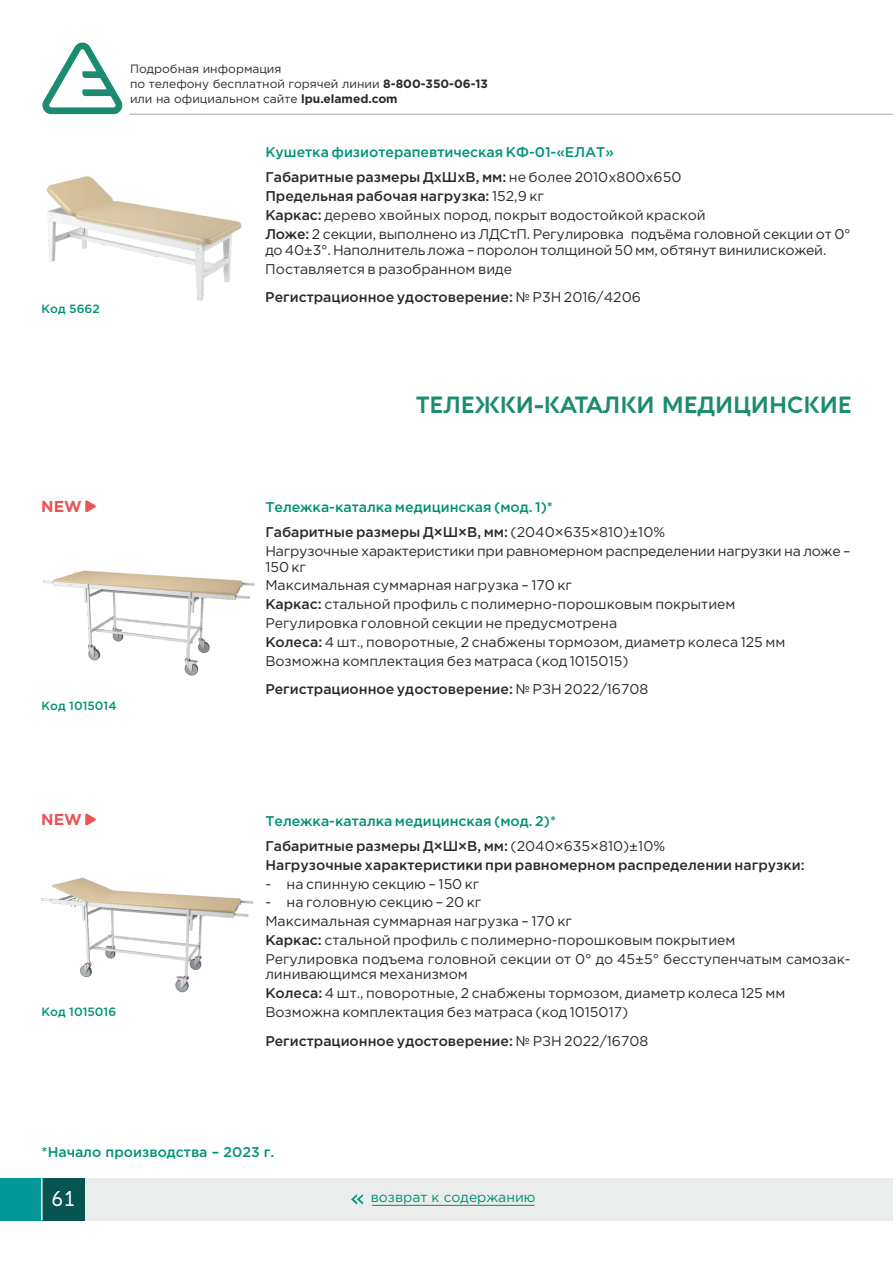
<style>
.page{position:relative;width:893px;height:1263px;background:#fff}
.page>*{position:absolute;margin:0;border:0;box-sizing:border-box;transform-origin:0 0}
.t1{font:700 22.95px "Aquawax Pro";color:#1b8b71}
.t2{font:21.15px "Aquawax Pro";color:#fefefe}
.t3{font:700 15.75px "Gotham Pro";color:#ea5451}
.t4{font:14.1px/18.9px "Gotham Pro";color:#2b2a29}
.t5{font:500 14.1px/25.3px "Gotham Pro";color:#009277}
.t6{font:500 14.1px "Gotham Pro";color:#2b2a29}
.t7{font:13.95px "Gotham Pro";color:#009277}
.t8{font:12px/15px "Gotham Pro";color:#2b2a29}
.t9{font:500 12px "Gotham Pro";color:#009277}
.s1{font-weight:700}
.s2{color:#2b2a29}
.s3{font-weight:400;color:#2b2a29}
.s4{font-weight:500}
.s5{font-weight:400}
</style>
<div class="page">
<hr style="left:130px;top:114px;width:763px;height:1px;background:#818181">
<svg style="left:42px;top:43px;width:81px;height:71px"></svg>
<div style="left:0;top:1178px;width:893px;height:42px;background:#ebecec"></div>
<div style="left:0;top:1178px;width:42px;height:42px;background:#039898"></div>
<div style="left:42px;top:1178px;width:42px;height:42px;background:#075550"></div>
<hr style="left:41px;top:1178px;width:2px;height:42px;background:#ebecec">
<img style="left:47px;top:176px;width:195px;height:125px">
<img style="left:43px;top:570px;width:212px;height:106px">
<img style="left:41px;top:877px;width:213px;height:116px">
<svg style="left:85px;top:500px;width:11px;height:12px"></svg>
<svg style="left:85px;top:813px;width:11px;height:12px"></svg>
<hr style="left:372px;top:1205px;width:162px;height:1px;background:#009277">
<svg style="left:351px;top:1194px;width:12px;height:11px"></svg>
<p class="t9" style="left:41px;top:305px;width:60px">Код 5662</p>
<p class="t8" style="left:130px;top:62px;width:359px">Подробная информация<br>по телефону бесплатной горячей линии <span class="s1">8-800-350-06-13 </span>или на официальном сайте <span class="s1">lpu.elamed.com</span></p>
<p class="t5" style="left:265px;top:140px;width:418px">Кушетка физиотерапевтическая КФ-01-«ЕЛАТ»<br><span class="s2">Габаритные размеры ДхШхВ, мм:</span> <span class="s3">не более 2010х800х650</span></p>
<p class="t4" style="left:265px;top:188px;width:587px"><span class="s4">Предельная рабочая нагрузка:</span> 152,9 кг<br><span class="s4">Каркас:</span> дерево хвойных пород, покрыт водостойкой краской<br><span class="s4">Ложе:</span> 2 секции, выполнено из ЛДСтП. Регулировка подъёма головной секции от 0°</p>
<p class="t4" style="left:265px;top:241px;width:563px">до 40±3°. Наполнитель ложа – поролон толщиной 50 мм, обтянут винилискожей.<br>Поставляется в разобранном виде</p>
<p class="t6" style="left:265px;top:292px;width:377px">Регистрационное удостоверение: <span class="s5">№ Р3Н 2016/4206</span></p>
<h1 class="t1" style="left:416px;top:392px;width:437px">ТЕЛЕЖКИ-КАТАЛКИ МЕДИЦИНСКИЕ</h1>
<p class="t3" style="left:41px;top:500px;width:42px">NEW</p>
<p class="t9" style="left:41px;top:701px;width:77px">Код 1015014</p>
<p class="t5" style="left:265px;top:495px;width:401px">Тележка-каталка медицинская (мод. 1)*<br><span class="s2">Габаритные размеры Д×Ш×В, мм:</span> <span class="s3">(2040×635×810)±10%</span></p>
<p class="t4" style="left:265px;top:544px;width:587px;line-height:15.6px">Нагрузочные характеристики при равномерном распределении нагрузки на ложе –<br>150 кг</p>
<p class="t4" style="left:265px;top:577px;width:521px">Максимальная суммарная нагрузка – 170 кг<br><span class="s4">Каркас:</span> стальной профиль с полимерно-порошковым покрытием Регулировка головной секции не предусмотрена<br><span class="s4">Колеса:</span> 4 шт., поворотные, 2 снабжены тормозом, диаметр колеса 125 мм Возможна комплектация без матраса (код 1015015)</p>
<p class="t6" style="left:265px;top:684px;width:385px">Регистрационное удостоверение: <span class="s5">№ РЗН 2022/16708</span></p>
<p class="t3" style="left:41px;top:813px;width:42px">NEW</p>
<p class="t9" style="left:41px;top:1007px;width:76px">Код 1015016</p>
<p class="t5" style="left:265px;top:809px;width:401px">Тележка-каталка медицинская (мод. 2)*<br><span class="s2">Габаритные размеры Д×Ш×В, мм:</span> <span class="s3">(2040×635×810)±10%</span></p>
<p class="t6" style="left:265px;top:859px;width:541px">Нагрузочные характеристики при равномерном распределении нагрузки:</p>
<p class="t4" style="left:265px;top:875px;width:216px">- на спинную секцию – 150 кг</p>
<p class="t4" style="left:265px;top:894px;width:587px">- на головную секцию – 20 кг<br>Максимальная суммарная нагрузка – 170 кг<br><span class="s4">Каркас:</span> стальной профиль с полимерно-порошковым покрытием<br>Регулировка подъема головной секции от 0° до 45±5° бесступенчатым самозак-</p>
<p class="t4" style="left:265px;top:966px;width:521px">линивающимся механизмом<br><span class="s4">Колеса:</span> 4 шт., поворотные, 2 снабжены тормозом, диаметр колеса 125 мм<br>Возможна комплектация без матраса (код 1015017)</p>
<p class="t6" style="left:265px;top:1035px;width:385px">Регистрационное удостоверение: <span class="s5">№ РЗН 2022/16708</span></p>
<p class="t5" style="left:42px;top:1140px;width:234px">*Начало производства – 2023 г.</p>
<h2 class="t2" style="left:51px;top:1187px;width:25px">61</h2>
<p class="t7" style="left:371px;top:1192px;width:166px">возврат к содержанию</p>
</div>
